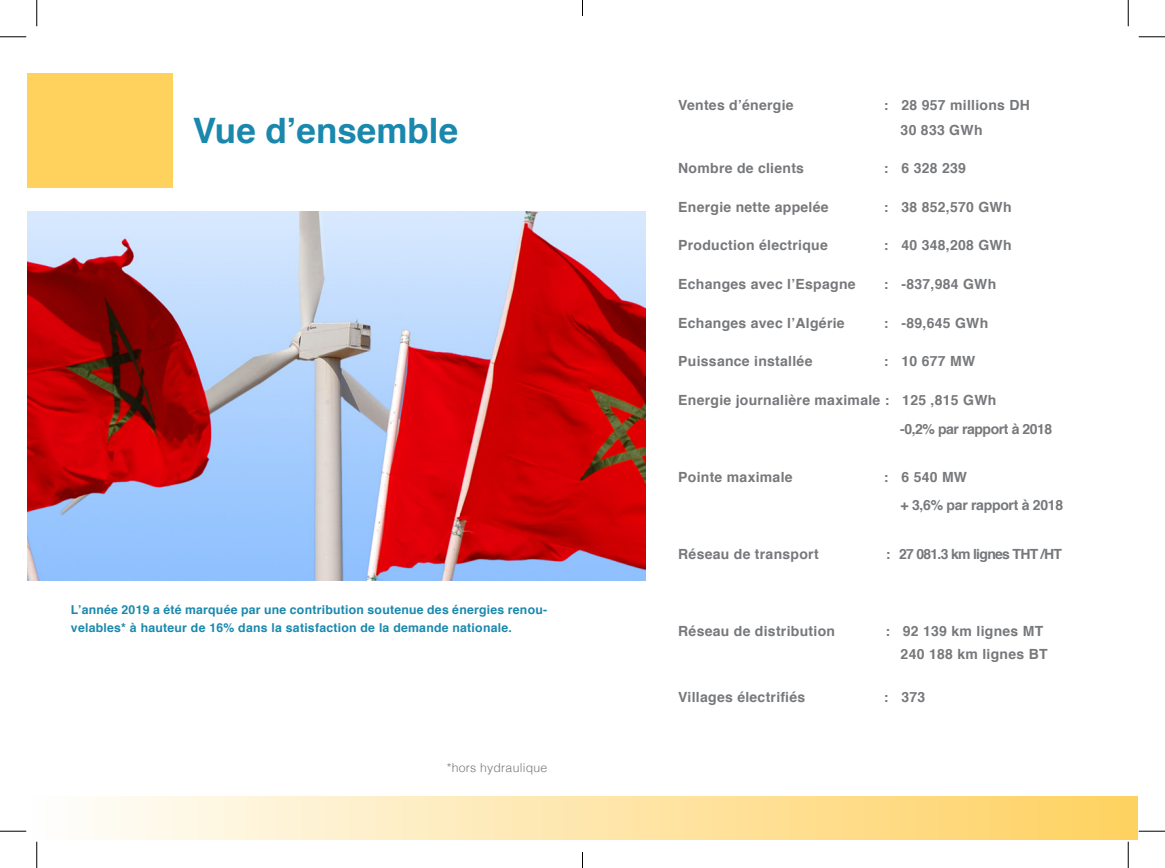
<style>
.page{position:relative;width:1165px;height:868px;background:#fff}
.page>*{position:absolute;margin:0;border:0;box-sizing:border-box;transform-origin:0 0}
.t1{font:700 35px "Helvetica";color:#1a88ad}
.t2{font:700 14px "Helvetica";letter-spacing:.02em;color:#76787b}
.t3{font:700 14px "Helvetica";letter-spacing:-.05em;color:#76787b}
.t4{font:700 14px "Helvetica";letter-spacing:-.03em;color:#76787b}
.t5{font:700 14px "Helvetica";letter-spacing:-.02em;color:#76787b}
.t6{font:700 12.25px/17.5px "Helvetica";letter-spacing:.02em;color:#1a88ad}
.t7{font:300 12.25px "Helvetica";letter-spacing:.02em;color:#76787b}
</style>
<div class="page">
<div style="left:27px;top:73px;width:145px;height:114px;background:#fed25d"></div>
<img style="left:28px;top:211px;width:617px;height:369px">
<div style="left:28px;top:796px;width:1109px;height:43px;background:linear-gradient(to right,#fefefc,#fed15f)"></div>
<svg style="left:0;top:36px;width:26px;height:1px"></svg>
<svg style="left:1139px;top:36px;width:26px;height:1px"></svg>
<svg style="left:0;top:830px;width:26px;height:1px"></svg>
<svg style="left:1139px;top:830px;width:26px;height:1px"></svg>
<svg style="left:36px;top:0;width:1px;height:26px"></svg>
<svg style="left:36px;top:841px;width:1px;height:26px"></svg>
<svg style="left:1128px;top:0;width:1px;height:26px"></svg>
<svg style="left:1128px;top:841px;width:1px;height:26px"></svg>
<svg style="left:582px;top:0;width:1px;height:16px"></svg>
<svg style="left:582px;top:852px;width:1px;height:15px"></svg>
<p class="t1" style="left:193px;top:102px;width:267px">Vue d’ensemble</p>
<p class="t6" style="left:71px;top:601px;width:478px">L’année 2019 a été marquée par une contribution soutenue des énergies renou&shy;velables* à hauteur de 16% dans la satisfaction de la demande nationale.</p>
<p class="t7" style="left:447px;top:756px;width:102px">*hors hydraulique</p>
<p class="t2" style="left:678px;top:94px;width:117px">Ventes d’énergie</p>
<p class="t2" style="left:884px;top:94px;width:147px">: 28 957 millions DH</p>
<p class="t2" style="left:901px;top:119px;width:83px">30 833 GWh</p>
<p class="t2" style="left:678px;top:157px;width:127px">Nombre de clients</p>
<p class="t2" style="left:884px;top:157px;width:83px">: 6 328 239</p>
<p class="t2" style="left:678px;top:196px;width:152px">Energie nette appelée</p>
<p class="t2" style="left:884px;top:196px;width:129px">: 38 852,570 GWh</p>
<p class="t2" style="left:678px;top:234px;width:151px">Production électrique</p>
<p class="t2" style="left:884px;top:234px;width:129px">: 40 348,208 GWh</p>
<p class="t2" style="left:678px;top:273px;width:179px">Echanges avec l’Espagne</p>
<p class="t2" style="left:884px;top:273px;width:114px">: -837,984 GWh</p>
<p class="t2" style="left:678px;top:311px;width:168px">Echanges avec l’Algérie</p>
<p class="t2" style="left:884px;top:311px;width:106px">: -89,645 GWh</p>
<p class="t2" style="left:678px;top:350px;width:136px">Puissance installée</p>
<p class="t2" style="left:884px;top:350px;width:93px">: 10 677 MW</p>
<p class="t2" style="left:678px;top:388px;width:320px">Energie journalière maximale : 125 ,815 GWh</p>
<p class="t4" style="left:900px;top:418px;width:154px">-0,2% par rapport à 2018</p>
<p class="t2" style="left:678px;top:465px;width:116px">Pointe maximale</p>
<p class="t2" style="left:884px;top:465px;width:85px">: 6 540 MW</p>
<p class="t5" style="left:901px;top:493px;width:164px">+ 3,6% par rapport à 2018</p>
<p class="t2" style="left:678px;top:542px;width:142px">Réseau de transport</p>
<p class="t3" style="left:886px;top:542px;width:178px">: 27 081.3 km lignes THT /HT</p>
<p class="t2" style="left:678px;top:619px;width:158px">Réseau de distribution</p>
<p class="t2" style="left:885px;top:619px;width:159px">: 92 139 km lignes MT</p>
<p class="t2" style="left:901px;top:642px;width:148px">240 188 km lignes BT</p>
<p class="t2" style="left:678px;top:686px;width:128px">Villages électrifiés</p>
<p class="t2" style="left:884px;top:686px;width:43px">: 373</p>
</div>
